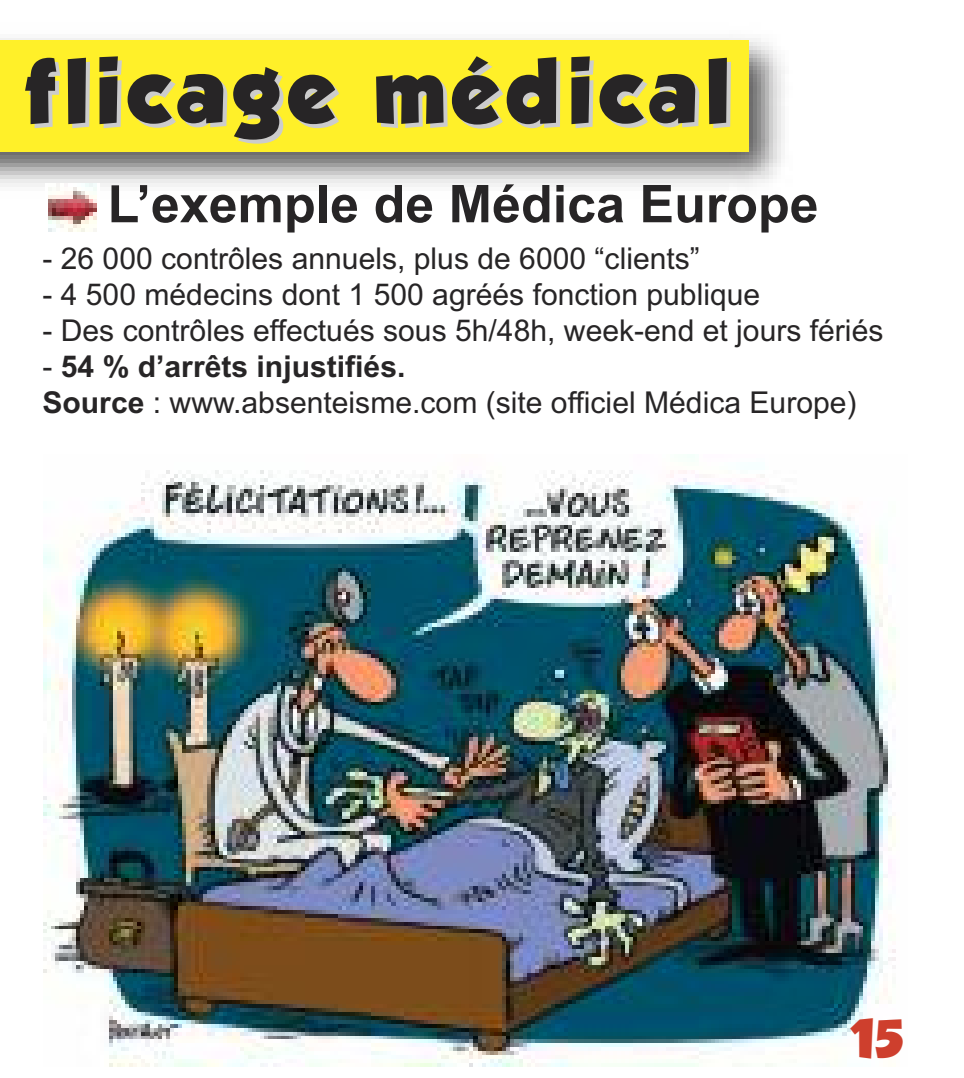
<style>
.page{position:relative;width:964px;height:1078px;background:#fff}
.page>*{position:absolute;margin:0;border:0;box-sizing:border-box;transform-origin:0 0}
.t1{font:80.8px "GROBOLD";letter-spacing:.09em;color:#272526}
.t2{font:700 52px "Arial";color:#272526}
.t3{font:48px "GROBOLD";color:#ce3f2d}
.t4{font:30px/36px "Arial";color:#272526}
.s1{font-weight:700}
</style>
<div class="page">
<img style="left:43px;top:454px;width:853px;height:612px">
<img style="left:0;top:38px;width:785px;height:149px">
<div style="left:0;top:40px;width:748px;height:111px;background:#fff029"></div>
<div style="left:45px;top:183px;width:55px;height:48px;background:#fff"></div>
<img style="left:48px;top:183px;width:48px;height:48px">
<h1 class="t1" style="left:24px;top:43px;width:707px">flicage médical</h1>
<h2 class="t2" style="left:108px;top:174px;width:712px">L’exemple de Médica Europe</h2>
<p class="t4" style="left:42px;top:240px;width:659px">- 26 000 contrôles annuels, plus de 6000 “clients”</p>
<p class="t4" style="left:42px;top:276px;width:719px">- 4 500 médecins dont 1 500 agréés fonction publique</p>
<p class="t4" style="left:42px;top:312px;width:842px">- Des contrôles effectués sous 5h/48h, week-end et jours fériés</p>
<p class="t4" style="left:42px;top:349px;width:815px">- <span class="s1">54 % d’arrêts injustifiés.<br>Source</span> : www.absenteisme.com (site officiel Médica Europe)</p>
<h3 class="t3" style="left:850px;top:1009px;width:54px">15</h3>
</div>
